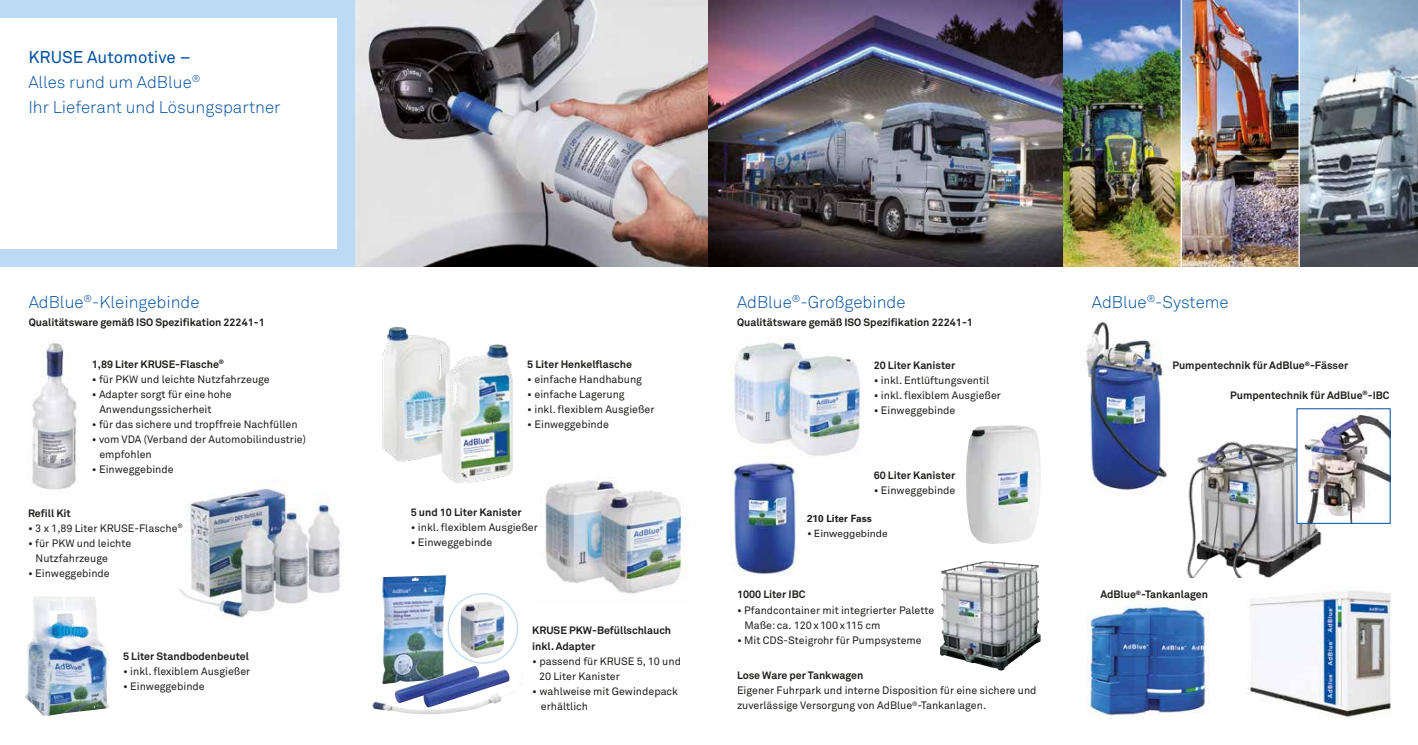
<style>
.page{position:relative;width:1418px;height:745px;background:#fff}
.page>*{position:absolute;margin:0;border:0;box-sizing:border-box;transform-origin:0 0}
.t1{font:300 16.88px/25px "Akkurat Pro";color:#004f9f}
.t2{font:10.62px/15px "Akkurat Pro";color:#1d1d1b}
.t3{font:700 10.62px/15px "Akkurat Pro";color:#1d1d1b}
.t4{font:10px "Univers";color:#1d1d1b}
.t5{font:700 10px "Univers";color:#1d1d1b}
.s1{font-weight:400}
.s2{font-size:11.25px}
.s3{font-family:"Akkurat Pro";font-size:11.25px}
</style>
<div class="page">
<img style="left:382px;top:327px;width:131px;height:157px">
<img style="left:1085px;top:320px;width:82px;height:173px">
<img style="left:354px;top:0;width:1063px;height:266px">
<hr style="left:1180px;top:0;width:1px;height:269px;background:#fff">
<hr style="left:1298px;top:0;width:1px;height:269px;background:#fff">
<img style="left:1086px;top:598px;width:122px;height:118px">
<img style="left:1246px;top:586px;width:145px;height:132px">
<img style="left:1187px;top:441px;width:135px;height:135px">
<div style="left:1296px;top:408px;width:94px;height:115px;background:linear-gradient(to right,#fff,#fdfdfd)"></div>
<img style="left:1304px;top:415px;width:84px;height:106px">
<div style="left:0;top:0;width:354px;height:266px;background:#bcdaf3"></div>
<div style="left:0;top:18px;width:337px;height:230px;background:#fff"></div>
<img style="left:545px;top:477px;width:144px;height:117px">
<img style="left:179px;top:489px;width:161px;height:129px">
<img style="left:32px;top:343px;width:45px;height:147px">
<img style="left:25px;top:596px;width:85px;height:119px">
<img style="left:940px;top:561px;width:100px;height:109px">
<img style="left:729px;top:338px;width:132px;height:118px">
<img style="left:966px;top:425px;width:74px;height:118px">
<img style="left:732px;top:461px;width:65px;height:114px">
<img style="left:460px;top:601px;width:44px;height:56px">
<div style="left:447px;top:592px;width:71px;height:71px;border:1px solid #bcdaf3;border-radius:50%"></div>
<img style="left:382px;top:575px;width:64px;height:90px">
<img style="left:372px;top:665px;width:143px;height:48px">
<h1 class="t1" style="left:28px;top:44px;width:254px"><span class="s1">KRUSE Automotive –<br></span>Alles rund um AdBlue<sup>®<br></sup>Ihr Lieferant und Lösungspartner</h1>
<h1 class="t1" style="left:29px;top:289px;width:172px">AdBlue<sup>®</sup>-Kleingebinde</h1>
<h1 class="t1" style="left:737px;top:289px;width:170px">AdBlue<sup>®</sup>-Großgebinde</h1>
<h1 class="t1" style="left:1091px;top:289px;width:138px">AdBlue<sup>®</sup>-Systeme</h1>
<p class="t3" style="left:29px;top:314px;width:237px">Qualitätsware gemäß ISO Spezifikation 22241-1</p>
<p class="t3" style="left:737px;top:314px;width:237px">Qualitätsware gemäß ISO Spezifikation 22241-1</p>
<p class="t3" style="left:92px;top:356px;width:134px">1,89 Liter KRUSE-Flasche<sup>®</sup></p>
<p class="t2" style="left:92px;top:371px;width:179px"><span class="s2">•</span> für PKW und leichte Nutzfahrzeuge</p>
<p class="t2" style="left:99px;top:386px;width:134px;text-indent:-7px"><span class="s2">•</span> Adapter sorgt für eine hohe<br>Anwendungssicherheit</p>
<p class="t2" style="left:92px;top:416px;width:207px"><span class="s2">•</span> für das sichere und tropffreie Nachfüllen</p>
<p class="t2" style="left:99px;top:431px;width:208px;text-indent:-7px"><span class="s2">•</span> vom VDA (Verband der Automobilindustrie) empfohlen</p>
<p class="t2" style="left:92px;top:461px;width:83px"><span class="s2">•</span> Einweggebinde</p>
<p class="t3" style="left:28px;top:505px;width:44px">Refill Kit</p>
<p class="t2" style="left:28px;top:520px;width:156px"><span class="s2">•</span> 3 x 1,89 Liter KRUSE-Flasche<sup>®</sup></p>
<p class="t2" style="left:36px;top:535px;width:97px;text-indent:-7px"><span class="s2">•</span> für PKW und leichte<br>Nutzfahrzeuge</p>
<p class="t2" style="left:28px;top:565px;width:83px"><span class="s2">•</span> Einweggebinde</p>
<p class="t3" style="left:123px;top:648px;width:127px">5 Liter Standbodenbeutel</p>
<p class="t2" style="left:123px;top:663px;width:129px"><span class="s2">•</span> inkl. flexiblem Ausgießer</p>
<p class="t2" style="left:123px;top:678px;width:83px"><span class="s2">•</span> Einweggebinde</p>
<p class="t3" style="left:527px;top:356px;width:106px">5 Liter Henkelflasche</p>
<p class="t2" style="left:527px;top:371px;width:116px"><span class="s2">•</span> einfache Handhabung</p>
<p class="t2" style="left:527px;top:386px;width:99px"><span class="s2">•</span> einfache Lagerung</p>
<p class="t2" style="left:527px;top:401px;width:129px"><span class="s2">•</span> inkl. flexiblem Ausgießer</p>
<p class="t2" style="left:527px;top:416px;width:83px"><span class="s2">•</span> Einweggebinde</p>
<p class="t3" style="left:410px;top:504px;width:112px">5 und 10 Liter Kanister</p>
<p class="t2" style="left:410px;top:519px;width:129px"><span class="s2">•</span> inkl. flexiblem Ausgießer</p>
<p class="t2" style="left:410px;top:534px;width:83px"><span class="s2">•</span> Einweggebinde</p>
<p class="t3" style="left:532px;top:622px;width:141px">KRUSE PKW-Befüllschlauch inkl. Adapter</p>
<p class="t2" style="left:539px;top:653px;width:143px;text-indent:-7px"><span class="s2">•</span> passend für KRUSE 5, 10 und<br>20 Liter Kanister</p>
<p class="t2" style="left:541px;top:683px;width:139px;text-indent:-9px"><span class="s2">•</span> wahlweise mit Gewindepack erhältlich</p>
<p class="t3" style="left:873px;top:357px;width:83px">20 Liter Kanister</p>
<p class="t2" style="left:873px;top:372px;width:117px"><span class="s2">•</span> inkl. Entlüftungsventil</p>
<p class="t2" style="left:873px;top:387px;width:129px"><span class="s2">•</span> inkl. flexiblem Ausgießer</p>
<p class="t2" style="left:873px;top:402px;width:83px"><span class="s2">•</span> Einweggebinde</p>
<p class="t3" style="left:873px;top:467px;width:83px">60 Liter Kanister</p>
<p class="t2" style="left:873px;top:483px;width:83px"><span class="s2">•</span> Einweggebinde</p>
<p class="t5" style="left:807px;top:512px;width:66px">210 Liter Fass</p>
<p class="t4" style="left:807px;top:527px;width:82px"><span class="s3">•</span> Einweggebinde</p>
<p class="t3" style="left:737px;top:586px;width:70px">1000 Liter IBC</p>
<p class="t2" style="left:744px;top:602px;width:191px;text-indent:-7px"><span class="s2">•</span> Pfandcontainer mit integrierter Palette<br>Maße: ca. 120 x 100 x115 cm</p>
<p class="t2" style="left:737px;top:632px;width:186px"><span class="s2">•</span> Mit CDS-Steigrohr für Pumpsysteme</p>
<p class="t3" style="left:737px;top:667px;width:128px">Lose Ware per Tankwagen</p>
<p class="t2" style="left:737px;top:682px;width:301px">Eigener Fuhrpark und interne Disposition für eine sichere und zuverlässige Versorgung von AdBlue<sup>®</sup>-Tankanlagen.</p>
<p class="t3" style="left:1172px;top:358px;width:177px">Pumpentechnik für AdBlue<sup>®</sup>-Fässer</p>
<p class="t3" style="left:1230px;top:387px;width:161px">Pumpentechnik für AdBlue<sup>®</sup>-IBC</p>
<p class="t3" style="left:1100px;top:586px;width:109px">AdBlue<sup>®</sup>-Tankanlagen</p>
</div>
